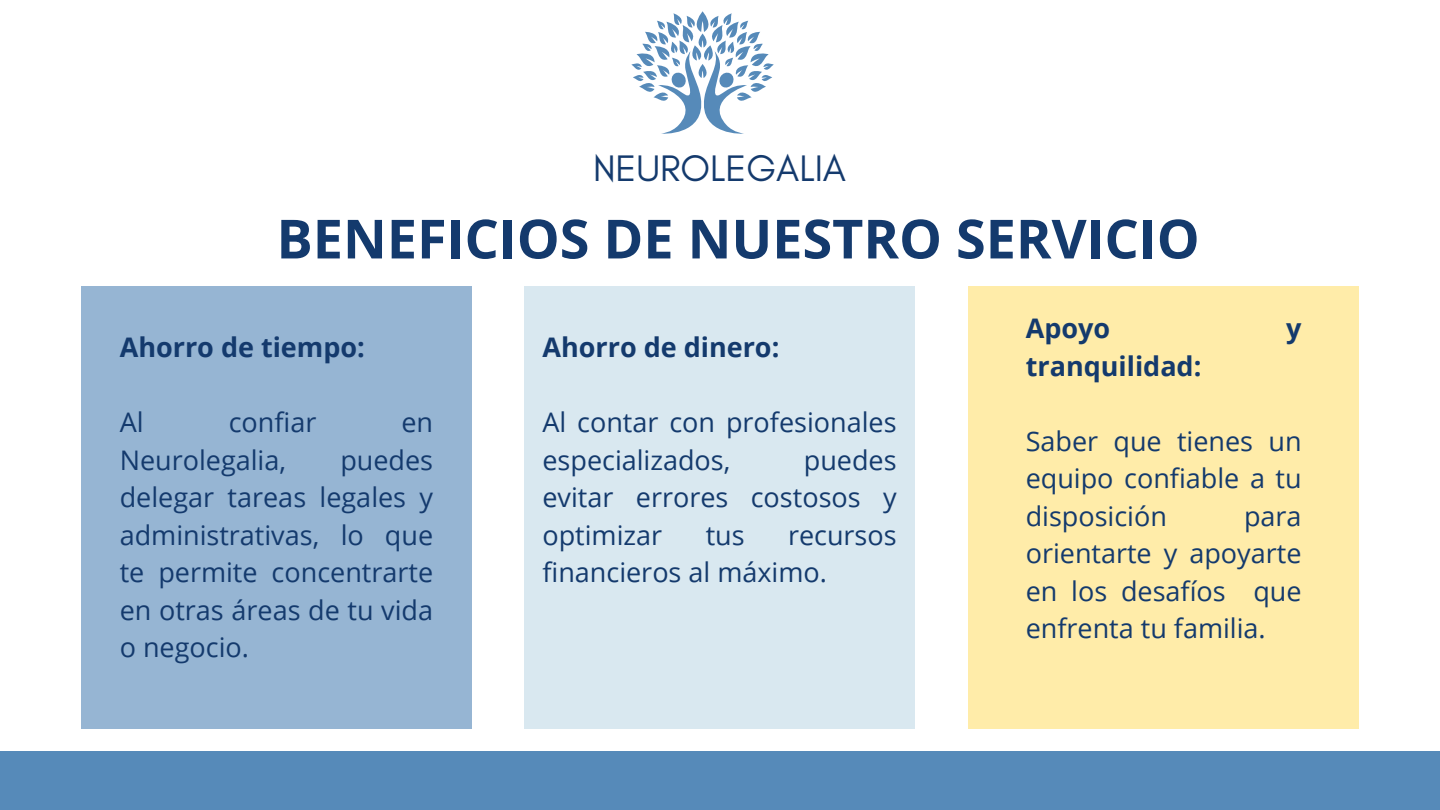
<style>
.page{position:relative;width:1440px;height:810px;background:#fff}
.page>*{position:absolute;margin:0;border:0;box-sizing:border-box;transform-origin:0 0}
.t1{font:700 54px "Open Sans";color:#143a6d}
.t2{font:37.6px "Glacial Indifference";color:#143a6d}
.t3{font:27px/37.5px "Open Sans";color:#143a6d;text-align:justify}
.t4{font:700 27px "Open Sans";color:#143a6d}
</style>
<div class="page">
<div style="left:81px;top:287px;width:391px;height:442px;background:#96b5d3"></div>
<div style="left:525px;top:287px;width:390px;height:442px;background:#d9e8f0"></div>
<div style="left:968px;top:287px;width:391px;height:442px;background:#ffeca9"></div>
<div style="left:0;top:752px;width:1440px;height:58px;background:#568ab9"></div>
<svg style="left:631px;top:11px;width:143px;height:123px"></svg>
<h3 class="t2" style="left:593px;top:145px;width:255px">NEUROLEGALIA</h3>
<p class="t1" style="left:276px;top:201px;width:925px">BENEFICIOS DE NUESTRO SERVICIO</p>
<h3 class="t4" style="left:120px;top:328px;width:247px">Ahorro de tiempo:</h3>
<p class="t3" style="left:120px;top:403px;width:25px">Al</p>
<p class="t3" style="left:229px;top:403px;width:89px">confiar</p>
<p class="t3" style="left:402px;top:403px;width:33px">en</p>
<p class="t3" style="left:120px;top:440px;width:168px">Neurolegalia,</p>
<p class="t3" style="left:120px;top:440px;width:315px;text-indent:221px">puedes delegar tareas legales y administrativas, lo que te permite concentrarte en otras áreas de tu vida o negocio.</p>
<p class="t4" style="left:542px;top:328px;width:238px">Ahorro de dinero:</p>
<h2 class="t3" style="left:542px;top:403px;width:356px">Al contar con profesionales especializados,</h2>
<h2 class="t3" style="left:542px;top:440px;width:356px;text-indent:261px">puedes evitar errores costosos y optimizar</h2>
<h2 class="t3" style="left:706px;top:515px;width:40px">tus</h2>
<h2 class="t3" style="left:542px;top:515px;width:356px;text-indent:246px">recursos financieros al máximo.</h2>
<h1 class="t4" style="left:1026px;top:310px;width:86px">Apoyo</h1>
<h1 class="t4" style="left:1286px;top:310px;width:17px">y</h1>
<h1 class="t4" style="left:1026px;top:347px;width:177px">tranquilidad:</h1>
<h3 class="t3" style="left:1026px;top:422px;width:277px">Saber que tienes un equipo confiable a tu disposición</h3>
<h3 class="t3" style="left:1026px;top:497px;width:277px;text-indent:218px">para orientarte y apoyarte en los desafíos que enfrenta tu familia.</h3>
</div>
